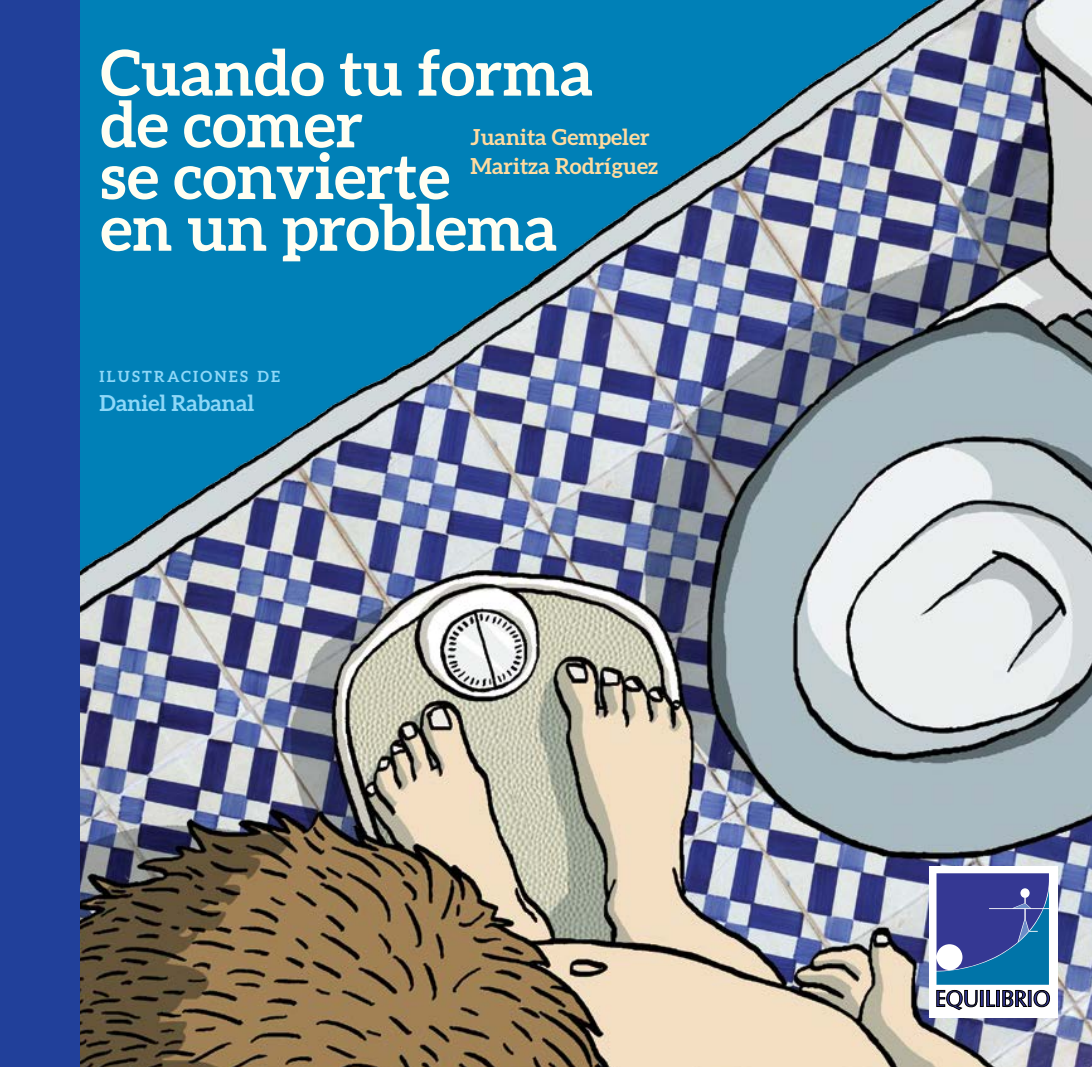
<style>
.page{position:relative;width:1092px;height:1067px;background:#fff}
.page>*{position:absolute;margin:0;border:0;box-sizing:border-box;transform-origin:0 0}
.t1{font:700 63.35px/51.6px "Aleo";color:#fffef2}
.t2{font:700 22.05px/28.9px "Aleo";color:#ffdb9f}
.t3{font:700 22.05px "Aleo";color:#8ed8f8}
.t4{font:700 15.4px "Aleo";letter-spacing:.145em;color:#8ed8f8}
</style>
<div class="page">
<img style="left:79px;top:0;width:1012px;height:1067px">
<div style="left:0;top:0;width:79px;height:1067px;background:#21409a"></div>
<div style="left:928px;top:865px;width:129px;height:152px;background:#fff"></div>
<svg style="left:936px;top:873px;width:112px;height:111px;background:#3558a1"></svg>
<svg style="left:1033px;top:990px;width:16px;height:16px"></svg>
<svg style="left:1002px;top:990px;width:24px;height:16px"></svg>
<svg style="left:986px;top:990px;width:8px;height:16px"></svg>
<svg style="left:936px;top:990px;width:41px;height:19px"></svg>
<div style="left:980px;top:990px;width:3px;height:16px;border:1px solid #000"></div>
<div style="left:996px;top:990px;width:3px;height:16px;border:1px solid #000"></div>
<div style="left:1028px;top:990px;width:3px;height:16px;border:1px solid #000"></div>
<p class="t1" style="left:101px;top:46px;width:494px">Cuando tu forma de comer<br>se convierte<br>en un problema</p>
<p class="t2" style="left:470px;top:122px;width:189px">Juanita Gempeler<br>Maritza Rodríguez</p>
<p class="t4" style="left:100px;top:368px;width:182px">ILUSTRACIONES DE</p>
<p class="t3" style="left:100px;top:390px;width:156px">Daniel Rabanal</p>
</div>
